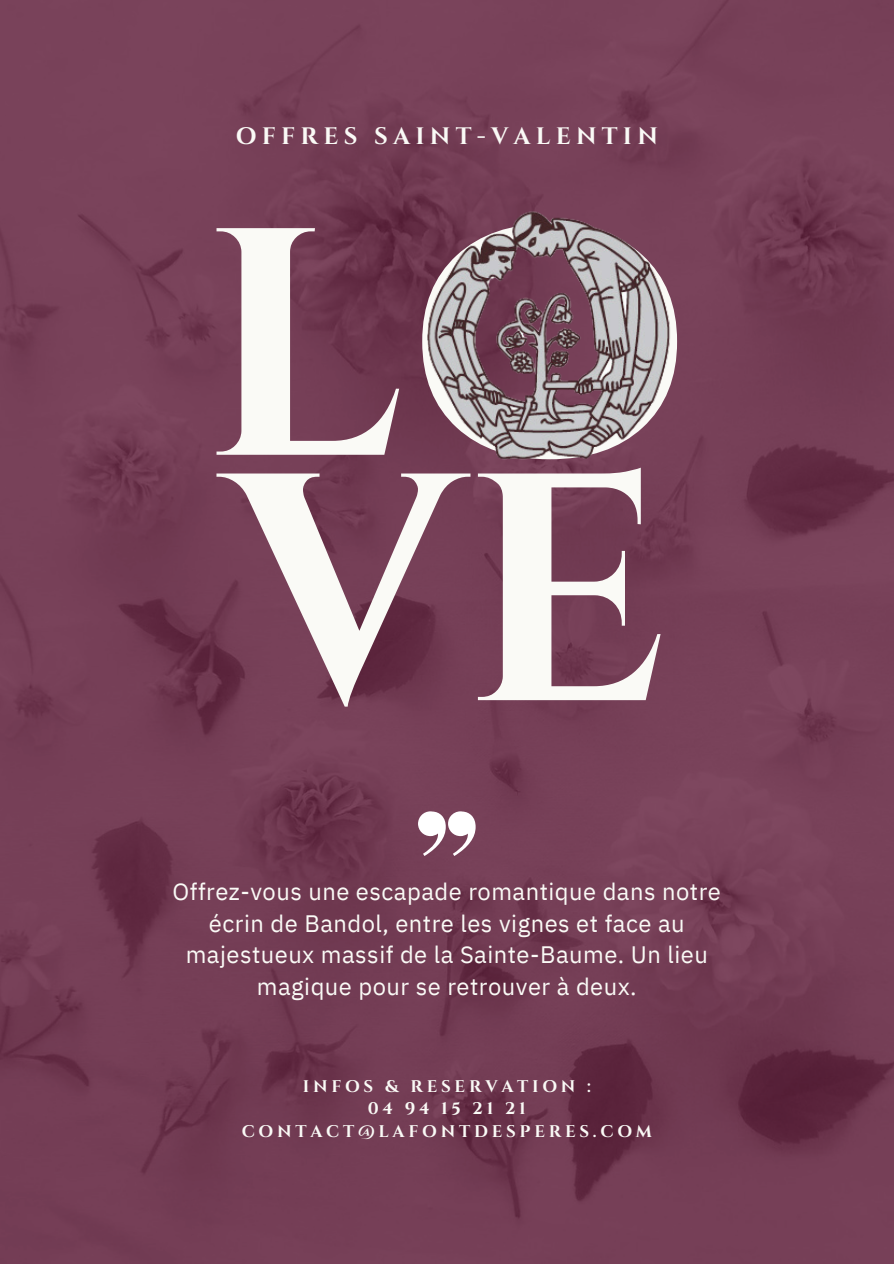
<style>
.page{position:relative;width:894px;height:1264px;background:#fff}
.page>*{position:absolute;margin:0;border:0;box-sizing:border-box;transform-origin:0 0}
.t1{font:700 323.7px/245.2px "Cinzel";color:#fafaf6}
.t2{font:23.7px/31.5px "IBM Plex Sans";letter-spacing:.02em;color:#fafaf6;text-align:center}
.t3{font:700 23.7px "Cinzel";letter-spacing:.22em;color:#fafaf6}
.t4{font:700 16.8px/22.4px "Cinzel";letter-spacing:.22em;color:#fafaf6;text-align:center}
</style>
<div class="page">
<img style="left:0;top:0;width:893px;height:1263px">
<svg style="left:418px;top:811px;width:57px;height:45px"></svg>
<img style="left:386px;top:124px;width:313px;height:344px">
<p class="t3" style="left:235px;top:121px;width:423px">OFFRES SAINT-VALENTIN</p>
<h1 class="t1" style="left:203px;top:224px;width:489px">LO<br>VE</h1>
<p class="t2" style="left:173px;top:874px;width:549px">Offrez-vous une escapade romantique dans notre écrin de Bandol, entre les vignes et face au majestueux massif de la Sainte-Baume. Un lieu magique pour se retrouver à deux.</p>
<p class="t4" style="left:241px;top:1075px;width:411px">INFOS &amp; RESERVATION :<br>04 94 15 21 21<br>CONTACT@LAFONTDESPERES.COM</p>
</div>
